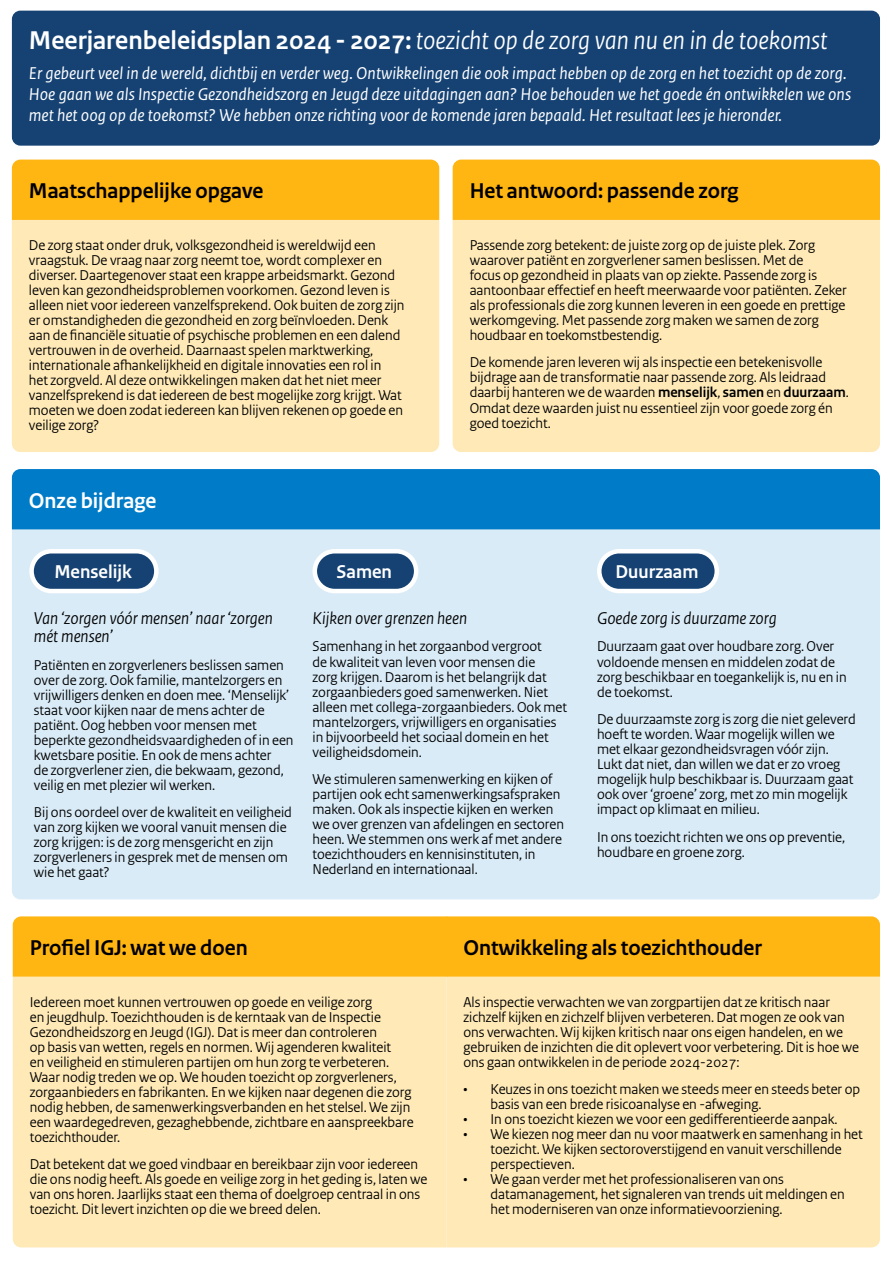
<style>
.page{position:relative;width:893px;height:1263px;background:#fff}
.page>*{position:absolute;margin:0;border:0;box-sizing:border-box;transform-origin:0 0}
.Kop_1_p2{font:italic 27px "Rijksoverheid Sans";color:#fff}
.Kop_2_p2_zwart{font:700 22.5px "Rijksoverheid Sans";color:#000}
.Kop_2_p2_wit{font:700 22.5px "Rijksoverheid Sans";color:#fff}
.H3_p2{font:700 19.5px "Rijksoverheid Sans";color:#fff}
.Intro{font:italic 18px/21px "Rijksoverheid Sans Text";color:#fff}
.Tekst_p2{font:italic 18px/18px "Rijksoverheid Sans";color:#000}
.Tekst_p2-2{font:15px/15px "Rijksoverheid Sans";color:#000}
.s1{font-weight:700;font-style:normal}
.s2{font-weight:700}
</style>
<div class="page">
<div style="left:12px;top:11px;width:868px;height:135px;background:#154273;border-radius:9px"></div>
<div style="left:12px;top:160px;width:427px;height:60px;background:#ffb612"></div>
<div style="left:12px;top:220px;width:427px;height:232px;background:#fee9b7"></div>
<div style="left:453px;top:160px;width:427px;height:60px;background:#ffb612"></div>
<div style="left:453px;top:220px;width:427px;height:232px;background:#fee9b7"></div>
<div style="left:12px;top:529px;width:868px;height:370px;background:#d9ebf7"></div>
<div style="left:12px;top:469px;width:868px;height:60px;background:#007bc7"></div>
<div style="left:32px;top:551px;width:124px;height:40px;background:#154273;border-radius:20px"></div>
<div style="left:29px;top:549px;width:130px;height:44px;border:4px solid #fff;border-radius:20px"></div>
<div style="left:315px;top:551px;width:101px;height:40px;background:#154273;border-radius:20px"></div>
<div style="left:313px;top:549px;width:105px;height:44px;border:4px solid #fff;border-radius:20px"></div>
<div style="left:599px;top:551px;width:118px;height:40px;background:#154273;border-radius:20px"></div>
<div style="left:597px;top:549px;width:122px;height:44px;border:4px solid #fff;border-radius:20px"></div>
<div style="left:13px;top:977px;width:433px;height:270px;background:#fee9b7"></div>
<div style="left:13px;top:916px;width:867px;height:61px;background:#ffb612"></div>
<div style="left:446px;top:977px;width:434px;height:270px;background:#fee9b7"></div>
<h1 class="Kop_1_p2" style="left:29px;top:25px;width:800px"><span class="s1">Meerjarenbeleidsplan 2024 - 2027:</span> toezicht op de zorg van nu en in de toekomst</h1>
<p class="Intro" style="left:29px;top:63px;width:824px">Er gebeurt veel in de wereld, dichtbij en verder weg. Ontwikkelingen die ook impact hebben op de zorg en het toezicht op de zorg.<br>Hoe gaan we als Inspectie Gezondheidszorg en Jeugd deze uitdagingen aan? Hoe behouden we het goede én ontwikkelen we ons met het oog op de toekomst? We hebben onze richting voor de komende jaren bepaald. Het resultaat lees je hieronder.</p>
<h2 class="Kop_2_p2_zwart" style="left:29px;top:178px;width:236px">Maatschappelijke opgave</h2>
<p class="Tekst_p2-2" style="left:29px;top:237px;width:377px">De zorg staat onder druk, volksgezondheid is wereldwijd een vraagstuk. De vraag naar zorg neemt toe, wordt complexer en diverser. Daartegenover staat een krappe arbeidsmarkt. Gezond leven kan gezondheidsproblemen voorkomen. Gezond leven is alleen niet voor iedereen vanzelfsprekend. Ook buiten de zorg zijn er omstandigheden die gezondheid en zorg beïnvloeden. Denk aan de financiële situatie of psychische problemen en een dalend vertrouwen in de overheid. Daarnaast spelen marktwerking, internationale afhankelijkheid en digitale innovaties een rol in<br>het zorgveld. Al deze ontwikkelingen maken dat het niet meer vanzelfsprekend is dat iedereen de best mogelijke zorg krijgt. Wat moeten we doen zodat iedereen kan blijven rekenen op goede en veilige zorg?</p>
<h2 class="Kop_2_p2_wit" style="left:29px;top:488px;width:129px">Onze bijdrage</h2>
<h2 class="Kop_2_p2_zwart" style="left:470px;top:178px;width:270px">Het antwoord: passende zorg</h2>
<p class="Tekst_p2-2" style="left:470px;top:237px;width:379px">Passende zorg betekent: de juiste zorg op de juiste plek. Zorg waarover patiënt en zorgverlener samen beslissen. Met de<br>focus op gezondheid in plaats van op ziekte. Passende zorg is aantoonbaar effectief en heeft meerwaarde voor patiënten. Zeker als professionals die zorg kunnen leveren in een goede en prettige werkomgeving. Met passende zorg maken we samen de zorg houdbaar en toekomstbestendig.</p>
<p class="Tekst_p2-2" style="left:470px;top:355px;width:381px">De komende jaren leveren wij als inspectie een betekenisvolle bijdrage aan de transformatie naar passende zorg. Als leidraad daarbij hanteren we de waarden <span class="s2">menselijk</span>, <span class="s2">samen</span> en <span class="s2">duurzaam</span>.<br>Omdat deze waarden juist nu essentieel zijn voor goede zorg én goed toezicht.</p>
<h3 class="H3_p2" style="left:54px;top:560px;width:79px">Menselijk</h3>
<p class="Tekst_p2" style="left:34px;top:609px;width:241px">Van ‘zorgen vóór mensen’ naar ‘zorgen mét mensen’</p>
<p class="Tekst_p2-2" style="left:34px;top:657px;width:261px">Patiënten en zorgverleners beslissen samen over de zorg. Ook familie, mantelzorgers en vrijwilligers denken en doen mee. ‘Menselijk’ staat voor kijken naar de mens achter de patiënt. Oog hebben voor mensen met beperkte gezondheidsvaardigheden of in een kwetsbare positie. En ook de mens achter<br>de zorgverlener zien, die bekwaam, gezond, veilig en met plezier wil werken.</p>
<p class="Tekst_p2-2" style="left:34px;top:805px;width:260px">Bij ons oordeel over de kwaliteit en veiligheid van zorg kijken we vooral vanuit mensen die zorg krijgen: is de zorg mensgericht en zijn zorgverleners in gesprek met de mensen om wie het gaat?</p>
<h3 class="H3_p2" style="left:337px;top:560px;width:57px">Samen</h3>
<p class="Tekst_p2" style="left:313px;top:609px;width:156px">Kijken over grenzen heen</p>
<p class="Tekst_p2-2" style="left:313px;top:639px;width:256px">Samenhang in het zorgaanbod vergroot<br>de kwaliteit van leven voor mensen die<br>zorg krijgen. Daarom is het belangrijk dat zorgaanbieders goed samenwerken. Niet alleen met collega-zorgaanbieders. Ook met mantelzorgers, vrijwilligers en organisaties in bijvoorbeeld het sociaal domein en het veiligheidsdomein.</p>
<p class="Tekst_p2-2" style="left:313px;top:772px;width:253px">We stimuleren samenwerking en kijken of partijen ook echt samenwerkingsafspraken maken. Ook als inspectie kijken en werken we over grenzen van afdelingen en sectoren heen. We stemmen ons werk af met andere toezichthouders en kennisinstituten, in Nederland en internationaal.</p>
<h3 class="H3_p2" style="left:616px;top:560px;width:84px">Duurzaam</h3>
<p class="Tekst_p2" style="left:597px;top:609px;width:181px">Goede zorg is duurzame zorg</p>
<p class="Tekst_p2-2" style="left:597px;top:639px;width:251px">Duurzaam gaat over houdbare zorg. Over voldoende mensen en middelen zodat de zorg beschikbaar en toegankelijk is, nu en in de toekomst.</p>
<p class="Tekst_p2-2" style="left:597px;top:712px;width:260px">De duurzaamste zorg is zorg die niet geleverd hoeft te worden. Waar mogelijk willen we met elkaar gezondheidsvragen vóór zijn.<br>Lukt dat niet, dan willen we dat er zo vroeg mogelijk hulp beschikbaar is. Duurzaam gaat ook over ‘groene’ zorg, met zo min mogelijk impact op klimaat en milieu.</p>
<p class="Tekst_p2-2" style="left:597px;top:830px;width:250px">In ons toezicht richten we ons op preventie, houdbare en groene zorg.</p>
<h2 class="Kop_2_p2_zwart" style="left:30px;top:935px;width:219px">Profiel IGJ: wat we doen</h2>
<p class="Tekst_p2-2" style="left:30px;top:994px;width:385px">Iedereen moet kunnen vertrouwen op goede en veilige zorg<br>en jeugdhulp. Toezichthouden is de kerntaak van de Inspectie Gezondheidszorg en Jeugd (IGJ). Dat is meer dan controleren<br>op basis van wetten, regels en normen. Wij agenderen kwaliteit<br>en veiligheid en stimuleren partijen om hun zorg te verbeteren.<br>Waar nodig treden we op. We houden toezicht op zorgverleners, zorgaanbieders en fabrikanten. En we kijken naar degenen die zorg nodig hebben, de samenwerkingsverbanden en het stelsel. We zijn een waardegedreven, gezaghebbende, zichtbare en aanspreekbare toezichthouder.</p>
<p class="Tekst_p2-2" style="left:30px;top:1157px;width:399px">Dat betekent dat we goed vindbaar en bereikbaar zijn voor iedereen die ons nodig heeft. Als goede en veilige zorg in het geding is, laten we van ons horen. Jaarlijks staat een thema of doelgroep centraal in ons toezicht. Dit levert inzichten op die we breed delen.</p>
<h2 class="Kop_2_p2_zwart" style="left:463px;top:935px;width:300px">Ontwikkeling als toezichthouder</h2>
<p class="Tekst_p2-2" style="left:463px;top:994px;width:397px">Als inspectie verwachten we van zorgpartijen dat ze kritisch naar zichzelf kijken en zichzelf blijven verbeteren. Dat mogen ze ook van ons verwachten. Wij kijken kritisch naar ons eigen handelen, en we gebruiken de inzichten die dit oplevert voor verbetering. Dit is hoe we ons gaan ontwikkelen in de periode 2024-2027:</p>
<p class="Tekst_p2-2" style="left:490px;top:1082px;width:371px;text-indent:-27px">• Keuzes in ons toezicht maken we steeds meer en steeds beter op basis van een brede risicoanalyse en -afweging.</p>
<p class="Tekst_p2-2" style="left:463px;top:1112px;width:376px">• In ons toezicht kiezen we voor een gedifferentieerde aanpak.</p>
<p class="Tekst_p2-2" style="left:490px;top:1127px;width:374px;text-indent:-27px">• We kiezen nog meer dan nu voor maatwerk en samenhang in het toezicht. We kijken sectoroverstijgend en vanuit verschillende perspectieven.</p>
<p class="Tekst_p2-2" style="left:490px;top:1172px;width:356px;text-indent:-27px">• We gaan verder met het professionaliseren van ons datamanagement, het signaleren van trends uit meldingen en het moderniseren van onze informatievoorziening.</p>
</div>
